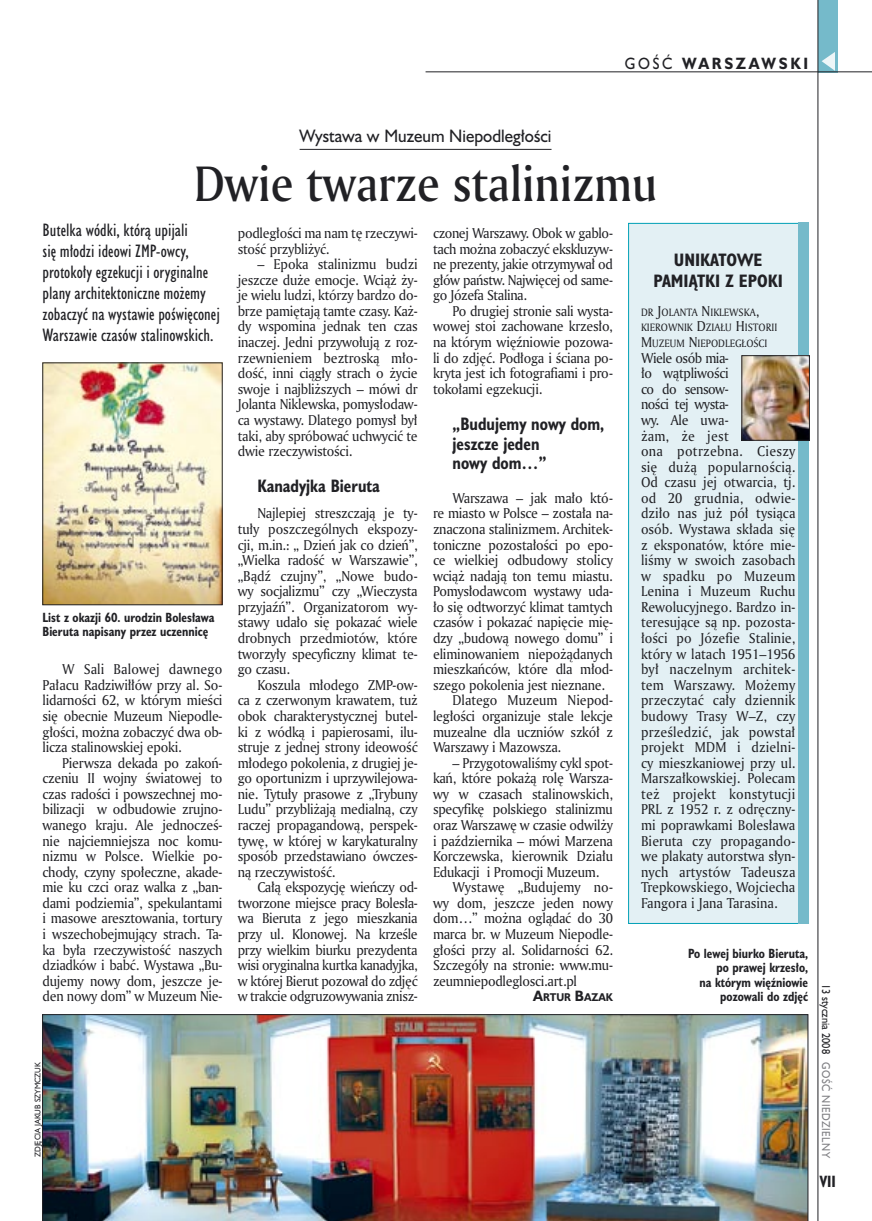
<style>
.page{position:relative;width:872px;height:1221px;background:#fff}
.page>*{position:absolute;margin:0;border:0;box-sizing:border-box;transform-origin:0 0}
._05a_tytyl_AmMd_32_pt{font:48px "Amerigo Md PL";color:#212125;scale:.9 1}
._06-4_lead_lokal_HuCn_11_pt{font:16.5px/21px "Humanst 521 Cn PL";color:#212125}
._04_srodtytul_HuCB_11_pt{font:700 16.5px/19.8px "Humanst 521 Cn PL";color:#212125;scale:.94 1}
._04-3_nadtytul_lokal{font:16.5px "Humanst 521 PL";color:#212125;scale:.94 1}
._04-2_tytul_ramki{font:700 16.5px/21px "Humanst 521 Cn PL";color:#212125;text-align:center}
.t1{font:700 15px "Humanst 521 PL";letter-spacing:.2em;color:#212125;scale:.9 1}
.t2{font:700 15px "Humanst 521 Cn PL";color:#212125;scale:.94 1}
._01_body_tekst{font:13.8px/15.6px "Amerigo PL";letter-spacing:-.02em;color:#212125;text-align:justify;scale:.94 1}
._03-4_body_liturgii{font:13.8px/15.6px "Amerigo PL";color:#212125;scale:.94 1}
._09_podpis_zdjecia_HuCnB{font:700 12.3px/14.4px "Humanst 521 Cn PL";color:#212125;scale:.94 1}
.t3{font:10.5px "Humanst 521 PL";letter-spacing:.05em;color:#7f7f83;scale:.9 1}
.t4{font:10.5px "Humanst 521 PL";color:#212125;scale:.9 1}
._03-4_body_liturgii-2{font:10.35px/15.6px "Amerigo PL";color:#212125;scale:.94 1}
._12a_autor_na_koncu_HuBd{font:700 10.35px "Humanst 521 PL";color:#212125;scale:.9 1}
._09a_autor_zdjecia_Hu_5_pt{font:7.5px "Humanst 521 PL";color:#212125;scale:.94 1}
.s1{font-weight:400}
.s2{font-size:13.8px}
</style>
<div class="page">
<div style="left:818px;top:0;width:19px;height:72px;background:#75baca"></div>
<svg style="left:821px;top:52px;width:14px;height:19px"></svg>
<hr style="left:425px;top:72px;width:447px;height:1px;background:#212125">
<hr style="left:817px;top:0;width:1px;height:1220px;background:#212125">
<hr style="left:300px;top:149px;width:251px;height:1px;background:#212125">
<div style="left:628px;top:223px;width:180px;height:700px;background:#e3f0f4"></div>
<div style="left:798px;top:222px;width:10px;height:701px;background:#75baca"></div>
<img style="left:42px;top:1014px;width:766px;height:206px">
<img style="left:743px;top:357px;width:64px;height:81px">
<div style="left:741px;top:355px;width:68px;height:85px;border:1px solid #212125"></div>
<img style="left:45px;top:364px;width:175px;height:239px">
<p class="t1" style="left:625px;top:53px;width:205px"><span class="s1">GOŚĆ</span> WARSZAWSKI</p>
<p class="_04-3_nadtytul_lokal" style="left:300px;top:125px;width:269px">Wystawa w Muzeum Niepodległości</p>
<p class="_05a_tytyl_AmMd_32_pt" style="left:194px;top:152px;width:516px">Dwie twarze stalinizmu</p>
<p class="_06-4_lead_lokal_HuCn_11_pt" style="left:43px;top:219px;width:179px">Butelka wódki, którą upijali<br>się młodzi ideowi ZMP-owcy, protokoły egzekucji i oryginalne plany architektoniczne możemy zobaczyć na wystawie poświęconej<br>Warszawie czasów stalinowskich.</p>
<p class="_09_podpis_zdjecia_HuCnB" style="left:43px;top:609px;width:185px">List z okazji 60. urodzin Bolesława<br>Bieruta napisany przez uczennicę</p>
<p class="_01_body_tekst" style="left:43px;top:661px;width:193px;text-indent:20px">W Sali Balowej dawnego Pałacu Radziwiłłów przy al. So&shy;lidarności 62, w którym mieści się obecnie Muzeum Niepodle&shy;głości, można zobaczyć dwa ob&shy;licza stalinowskiej epoki.</p>
<p class="_01_body_tekst" style="left:43px;top:754px;width:193px;text-indent:20px">Pierwsza dekada po zakoń&shy;czeniu II wojny światowej to czas radości i powszechnej mo&shy;bilizacji w odbudowie zrujno&shy;wanego kraju. Ale jednocześ&shy;nie najciemniejsza noc komu&shy;nizmu w Polsce. Wielkie po&shy;chody, czyny społeczne, akade&shy;mie ku czci oraz walka z „ban&shy;dami podziemia”, spekulantami i masowe aresztowania, tortury i wszechobejmujący strach. Ta&shy;ka była rzeczywistość naszych dziadków i babć. Wystawa „Bu&shy;dujemy nowy dom, jeszcze je&shy;den nowy dom” w Muzeum Nie-</p>
<p class="_01_body_tekst" style="left:238px;top:225px;width:193px">podległości ma nam tę rzeczywi&shy;stość przybliżyć.</p>
<p class="_01_body_tekst" style="left:238px;top:256px;width:193px;text-indent:20px">– Epoka stalinizmu budzi jeszcze duże emocje. Wciąż ży&shy;je wielu ludzi, którzy bardzo do&shy;brze pamiętają tamte czasy. Każ&shy;dy wspomina jednak ten czas inaczej. Jedni przywołują z roz&shy;rzewnieniem beztroską mło&shy;dość, inni ciągły strach o życie swoje i najbliższych – mówi dr Jolanta Niklewska, pomysłodaw&shy;ca wystawy. Dlatego pomysł był taki, aby spróbować uchwycić te dwie rzeczywistości.</p>
<p class="_04_srodtytul_HuCB_11_pt" style="left:257px;top:475px;width:132px">Kanadyjka Bieruta</p>
<p class="_01_body_tekst" style="left:238px;top:505px;width:193px;text-indent:20px">Najlepiej streszczają je ty&shy;tuły poszczególnych ekspozy&shy;cji, m.in.: „ Dzień jak co dzień”, „Wielka radość w Warszawie”, „Bądź czujny”, „Nowe budo&shy;wy socjalizmu” czy „Wieczysta przyjaźń”. Organizatorom wy&shy;stawy udało się pokazać wiele drobnych przedmiotów, które tworzyły specyficzny klimat te&shy;go czasu.</p>
<p class="_01_body_tekst" style="left:238px;top:676px;width:193px;text-indent:20px">Koszula młodego ZMP-ow&shy;ca z czerwonym krawatem, tuż obok charakterystycznej butel&shy;ki z wódką i papierosami, ilu&shy;struje z jednej strony ideowość młodego pokolenia, z drugiej je&shy;go oportunizm i uprzywilejowa&shy;nie. Tytuły prasowe z „Trybuny Ludu” przybliżają medialną, czy raczej propagandową, perspek&shy;tywę, w której w karykaturalny sposób przedstawiano ówczes&shy;ną rzeczywistość.</p>
<p class="_01_body_tekst" style="left:238px;top:879px;width:193px;text-indent:20px">Całą ekspozycję wieńczy od&shy;tworzone miejsce pracy Bolesła&shy;wa Bieruta z jego mieszkania przy ul. Klonowej. Na krześle przy wielkim biurku prezydenta wisi oryginalna kurtka kanadyjka, w której Bierut pozował do zdjęć w trakcie odgruzowywania znisz-</p>
<p class="_01_body_tekst" style="left:433px;top:225px;width:193px">czonej Warszawy. Obok w gablo&shy;tach można zobaczyć ekskluzyw&shy;ne prezenty, jakie otrzymywał od głów państw. Najwięcej od same&shy;go Józefa Stalina.</p>
<p class="_01_body_tekst" style="left:433px;top:303px;width:193px;text-indent:20px">Po drugiej stronie sali wysta&shy;wowej stoi zachowane krzesło, na którym więźniowie pozowa&shy;li do zdjęć. Podłoga i ściana po&shy;kryta jest ich fotografiami i pro&shy;tokołami egzekucji.</p>
<p class="_04_srodtytul_HuCB_11_pt" style="left:452px;top:413px;width:163px">„Budujemy nowy dom, jeszcze jeden<br>nowy dom…”</p>
<p class="_01_body_tekst" style="left:433px;top:489px;width:193px;text-indent:20px">Warszawa – jak mało któ&shy;re miasto w Polsce – została na&shy;znaczona stalinizmem. Architek&shy;toniczne pozostałości po epo&shy;ce wielkiej odbudowy stolicy wciąż nadają ton temu miastu.<br>Pomysłodawcom wystawy uda&shy;ło się odtworzyć klimat tamtych czasów i pokazać napięcie mię&shy;dzy „budową nowego domu” i eliminowaniem niepożądanych mieszkańców, które dla młod&shy;szego pokolenia jest nieznane.</p>
<p class="_01_body_tekst" style="left:433px;top:692px;width:193px;text-indent:20px">Dlatego Muzeum Niepod&shy;ległości organizuje stale lekcje muzealne dla uczniów szkół z Warszawy i Mazowsza.</p>
<p class="_01_body_tekst" style="left:433px;top:754px;width:193px;text-indent:20px">– Przygotowaliśmy cykl spot&shy;kań, które pokażą rolę Warsza&shy;wy w czasach stalinowskich, specyfikę polskiego stalinizmu oraz Warszawę w czasie odwilży i października – mówi Marzena Korczewska, kierownik Działu Edukacji i Promocji Muzeum.</p>
<p class="_01_body_tekst" style="left:433px;top:879px;width:193px;text-indent:20px">Wystawę „Budujemy no&shy;wy dom, jeszcze jeden nowy dom…” można oglądać do 30 marca br. w Muzeum Niepodle&shy;głości przy al. Solidarności 62.<br>Szczegóły na stronie: www.mu&shy;zeumniepodleglosci.art.pl</p>
<p class="_12a_autor_na_koncu_HuBd" style="left:533px;top:990px;width:90px"><span class="s2">A</span>RTUR <span class="s2">B</span>AZAK</p>
<p class="_09a_autor_zdjecia_Hu_5_pt" style="left:33px;top:1156px;width:103px;rotate:-90deg">ZDJĘCIA JAKUB SZYMCZUK</p>
<p class="_04-2_tytul_ramki" style="left:653px;top:249px;width:131px">UNIKATOWE<br>PAMIĄTKI Z EPOKI</p>
<p class="_03-4_body_liturgii-2" style="left:641px;top:304px;width:146px">DR <span class="s2">J</span>OLANTA <span class="s2">N</span>IKLEWSKA<span class="s2">,<br></span>KIEROWNIK <span class="s2">D</span>ZIAŁU <span class="s2">H</span>ISTORII<br><span class="s2">M</span>UZEUM <span class="s2">N</span>IEPODLEGŁOŚCI</p>
<p class="_03-4_body_liturgii" style="left:641px;top:349px;width:166px">Wiele osób mia-<br>ło wątpliwości<br>co do sensow-<br>ności tej wysta-<br>wy. Ale uwa-<br>żam, że jest<br>ona potrzebna. Cieszy się dużą popularnością.<br>Od czasu jej otwarcia, tj. od 20 grudnia, odwie&shy;dziło nas już pół tysiąca osób. Wystawa składa się z eksponatów, które mie&shy;liśmy w swoich zasobach w spadku po Muzeum<br>Lenina i Muzeum Ruchu<br>Rewolucyjnego. Bardzo in&shy;teresujące są np. pozosta&shy;łości po Józefie Stalinie, który w latach 1951–1956 był naczelnym architek&shy;tem Warszawy. Możemy przeczytać cały dziennik budowy Trasy W–Z, czy prześledzić, jak powstał projekt MDM i dzielni&shy;cy mieszkaniowej przy ul.<br>Marszałkowskiej. Polecam też projekt konstytucji<br>PRL z 1952 r. z odręczny&shy;mi poprawkami Bolesława<br>Bieruta czy propagando&shy;we plakaty autorstwa słyn&shy;nych artystów Tadeusza<br>Trepkowskiego, Wojciecha<br>Fangora i Jana Tarasina.</p>
<p class="_09_podpis_zdjecia_HuCnB" style="left:688px;top:945px;width:129px;text-align:right">Po lewej biurko Bieruta, po prawej krzesło,<br>na którym więźniowie pozowali do zdjęć</p>
<p class="t4" style="left:833px;top:983px;width:79px;rotate:90deg">13 stycznia 2008</p>
<p class="t3" style="left:833px;top:1062px;width:108px;rotate:90deg">GOŚĆ NIEDZIELNY</p>
<p class="t2" style="left:819px;top:1171px;width:19px">VII</p>
</div>
